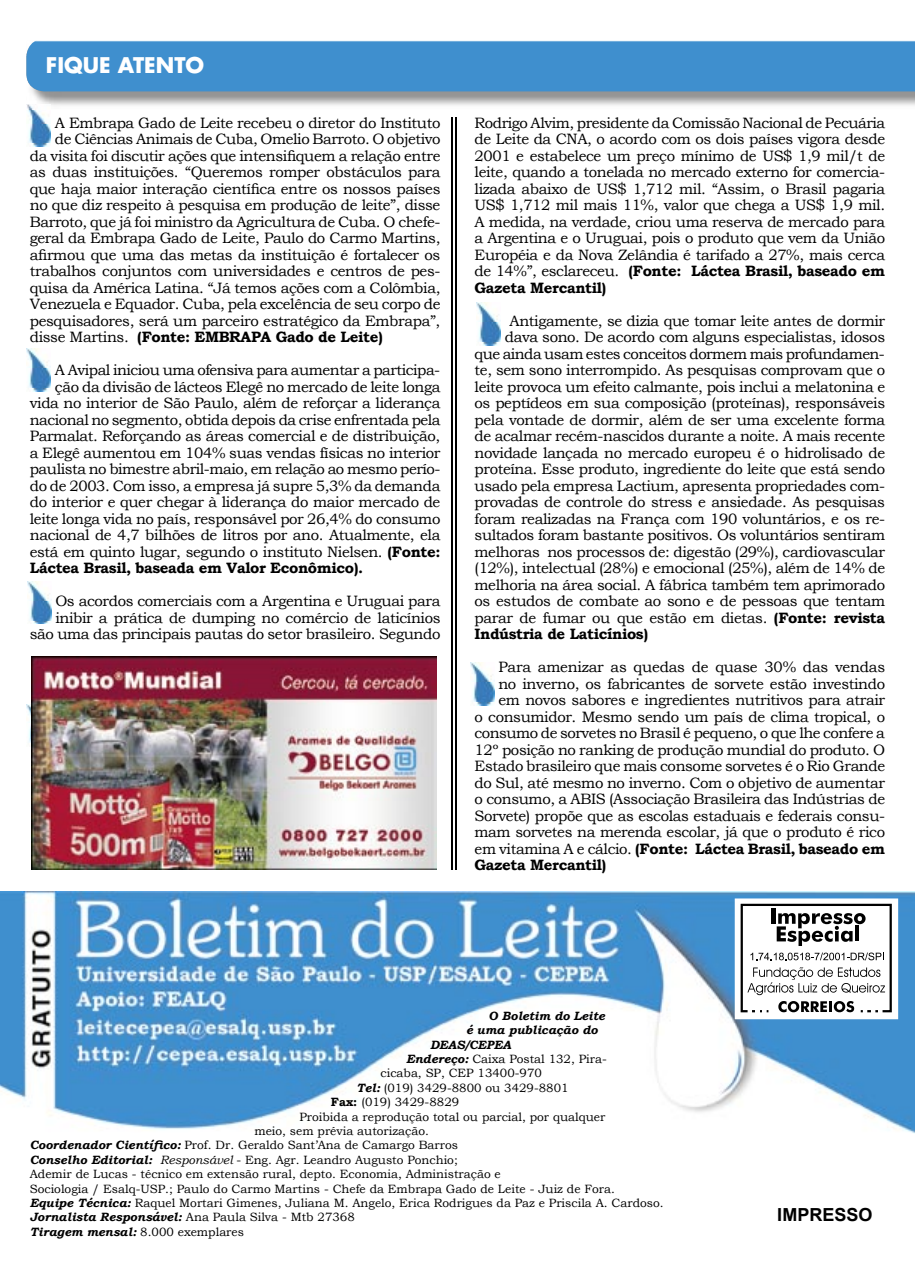
<style>
.page{position:relative;width:915px;height:1276px;background:#fff}
.page>*{position:absolute;margin:0;border:0;box-sizing:border-box;transform-origin:0 0}
.t1{font:700 21px "Futura";color:#fff}
.t2{font:700 18px "Arial";color:#000}
.t3{font:15px/16.5px "Bookman Old Style";letter-spacing:-.025em;color:#000;text-align:justify}
.t4{font:700 15px "Bookman Old Style";letter-spacing:-.025em;color:#000}
.t5{font:12px "Bookman Old Style";color:#000}
.t6{font:italic 700 12px "Bookman Old Style";color:#000}
.s1{font-weight:400}
.s2{font-weight:700}
.s3{font-weight:700;font-style:italic}
.s4{font-style:italic}
.s5{font-weight:400;font-style:normal}
</style>
<div class="page">
<img style="left:0;top:892px;width:914px;height:241px">
<svg style="left:734px;top:898px;width:163px;height:121px"></svg>
<hr style="left:451px;top:117px;width:1px;height:752px;background:#000">
<hr style="left:455px;top:117px;width:1px;height:752px;background:#000">
<img style="left:27px;top:109px;width:24px;height:38px">
<img style="left:27px;top:348px;width:24px;height:43px">
<div style="left:26px;top:40px;width:888px;height:51px;background:#3f8fce"></div>
<img style="left:27px;top:704px;width:5px;height:42px">
<img style="left:27px;top:581px;width:24px;height:43px">
<img style="left:32px;top:656px;width:404px;height:213px">
<img style="left:476px;top:303px;width:24px;height:42px">
<img style="left:470px;top:663px;width:24px;height:42px">
<h1 class="t1" style="left:46px;top:51px;width:160px">FIQUE ATENTO</h1>
<p class="t3" style="left:55px;top:114px;width:387px">A Embrapa Gado de Leite recebeu o diretor do Instituto</p>
<p class="t3" style="left:55px;top:131px;width:387px">de Ciências Animais de Cuba, Omelio Barroto. O objetivo</p>
<p class="t3" style="left:30px;top:147px;width:412px">da visita foi discutir ações que intensifiquem a relação entre</p>
<p class="t3" style="left:30px;top:164px;width:412px">as duas instituições. “Queremos romper obstáculos para</p>
<p class="t3" style="left:30px;top:180px;width:412px">que haja maior interação científica entre os nossos países</p>
<p class="t3" style="left:30px;top:197px;width:412px">no que diz respeito à pesquisa em produção de leite”, disse</p>
<p class="t3" style="left:30px;top:213px;width:412px">Barroto, que já foi ministro da Agricultura de Cuba. O chefe-</p>
<p class="t3" style="left:30px;top:230px;width:412px">geral da Embrapa Gado de Leite, Paulo do Carmo Martins,</p>
<p class="t3" style="left:30px;top:246px;width:412px">afirmou que uma das metas da instituição é fortalecer os</p>
<p class="t3" style="left:30px;top:263px;width:412px">trabalhos conjuntos com universidades e centros de pes-</p>
<p class="t3" style="left:30px;top:279px;width:412px">quisa da América Latina. “Já temos ações com a Colômbia,</p>
<p class="t3" style="left:30px;top:296px;width:412px">Venezuela e Equador. Cuba, pela excelência de seu corpo de</p>
<p class="t3" style="left:30px;top:312px;width:412px">pesquisadores, será um parceiro estratégico da Embrapa”,</p>
<p class="t4" style="left:30px;top:326px;width:354px"><span class="s1">disse Martins.</span> (Fonte: EMBRAPA Gado de Leite)</p>
<p class="t3" style="left:55px;top:362px;width:386px">A Avipal iniciou uma ofensiva para aumentar a participa-</p>
<p class="t3" style="left:55px;top:378px;width:387px">ção da divisão de lácteos Elegê no mercado de leite longa</p>
<p class="t3" style="left:30px;top:395px;width:412px">vida no interior de São Paulo, além de reforçar a liderança</p>
<p class="t3" style="left:30px;top:411px;width:412px">nacional no segmento, obtida depois da crise enfrentada pela</p>
<p class="t3" style="left:30px;top:428px;width:412px">Parmalat. Reforçando as áreas comercial e de distribuição,</p>
<p class="t3" style="left:30px;top:444px;width:412px">a Elegê aumentou em 104% suas vendas físicas no interior</p>
<p class="t3" style="left:30px;top:461px;width:412px">paulista no bimestre abril-maio, em relação ao mesmo perío-</p>
<p class="t3" style="left:30px;top:477px;width:412px">do de 2003. Com isso, a empresa já supre 5,3% da demanda</p>
<p class="t3" style="left:30px;top:494px;width:412px">do interior e quer chegar à liderança do maior mercado de</p>
<p class="t3" style="left:30px;top:510px;width:412px">leite longa vida no país, responsável por 26,4% do consumo</p>
<p class="t3" style="left:30px;top:527px;width:412px">nacional de 4,7 bilhões de litros por ano. Atualmente, ela</p>
<p class="t3" style="left:30px;top:543px;width:412px">está em quinto lugar, segundo o instituto Nielsen. <span class="s2">(Fonte:</span></p>
<p class="t4" style="left:30px;top:557px;width:335px">Láctea Brasil, baseada em Valor Econômico).</p>
<p class="t3" style="left:30px;top:593px;width:412px;text-align:right">Os acordos comerciais com a Argentina e Uruguai para inibir a prática de dumping no comércio de laticínios são uma das principais pautas do setor brasileiro. Segundo</p>
<p class="t3" style="left:474px;top:114px;width:412px">Rodrigo Alvim, presidente da Comissão Nacional de Pecuária de Leite da CNA, o acordo com os dois países vigora desde 2001 e estabelece um preço mínimo de US$ 1,9 mil/t de leite, quando a tonelada no mercado externo for comercia&shy;lizada abaixo de US$ 1,712 mil. “Assim, o Brasil pagaria US$ 1,712 mil mais 11%, valor que chega a US$ 1,9 mil.<br>A medida, na verdade, criou uma reserva de mercado para a Argentina e o Uruguai, pois o produto que vem da União Européia e da Nova Zelândia é tarifado a 27%, mais cerca de 14%”, esclareceu. <span class="s2">(Fonte: Láctea Brasil, baseado em Gazeta Mercantil)</span></p>
<p class="t3" style="left:509px;top:312px;width:377px">Antigamente, se dizia que tomar leite antes de dormir</p>
<p class="t3" style="left:504px;top:329px;width:382px">dava sono. De acordo com alguns especialistas, idosos</p>
<p class="t3" style="left:474px;top:345px;width:412px">que ainda usam estes conceitos dormem mais profundamen-</p>
<p class="t3" style="left:474px;top:362px;width:412px">te, sem sono interrompido. As pesquisas comprovam que o</p>
<p class="t3" style="left:474px;top:378px;width:412px">leite provoca um efeito calmante, pois inclui a melatonina e</p>
<p class="t3" style="left:474px;top:395px;width:412px">os peptídeos em sua composição (proteínas), responsáveis</p>
<p class="t3" style="left:474px;top:411px;width:412px">pela vontade de dormir, além de ser uma excelente forma</p>
<p class="t3" style="left:474px;top:428px;width:412px">de acalmar recém-nascidos durante a noite. A mais recente</p>
<p class="t3" style="left:474px;top:444px;width:412px">novidade lançada no mercado europeu é o hidrolisado de</p>
<p class="t3" style="left:474px;top:461px;width:412px">proteína. Esse produto, ingrediente do leite que está sendo</p>
<p class="t3" style="left:474px;top:477px;width:412px">usado pela empresa Lactium, apresenta propriedades com-</p>
<p class="t3" style="left:474px;top:494px;width:412px">provadas de controle do stress e ansiedade. As pesquisas</p>
<p class="t3" style="left:474px;top:510px;width:412px">foram realizadas na França com 190 voluntários, e os re-</p>
<p class="t3" style="left:474px;top:527px;width:412px">sultados foram bastante positivos. Os voluntários sentiram</p>
<p class="t3" style="left:474px;top:543px;width:412px">melhoras nos processos de: digestão (29%), cardiovascular</p>
<p class="t3" style="left:474px;top:560px;width:412px">(12%), intelectual (28%) e emocional (25%), além de 14% de</p>
<p class="t3" style="left:474px;top:576px;width:412px">melhoria na área social. A fábrica também tem aprimorado</p>
<p class="t3" style="left:474px;top:593px;width:412px">os estudos de combate ao sono e de pessoas que tentam</p>
<p class="t3" style="left:474px;top:609px;width:412px">parar de fumar ou que estão em dietas. <span class="s2">(Fonte: revista</span></p>
<p class="t4" style="left:474px;top:623px;width:175px">Indústria de Laticínios)</p>
<p class="t3" style="left:498px;top:659px;width:388px">Para amenizar as quedas de quase 30% das vendas</p>
<p class="t3" style="left:498px;top:675px;width:388px">no inverno, os fabricantes de sorvete estão investindo</p>
<p class="t3" style="left:498px;top:692px;width:388px">em novos sabores e ingredientes nutritivos para atrair</p>
<p class="t3" style="left:474px;top:708px;width:412px">o consumidor. Mesmo sendo um país de clima tropical, o</p>
<p class="t3" style="left:474px;top:725px;width:411px">consumo de sorvetes no Brasil é pequeno, o que lhe confere a</p>
<p class="t3" style="left:474px;top:741px;width:412px">12º posição no ranking de produção mundial do produto. O</p>
<p class="t3" style="left:474px;top:758px;width:412px">Estado brasileiro que mais consome sorvetes é o Rio Grande</p>
<p class="t3" style="left:474px;top:774px;width:412px">do Sul, até mesmo no inverno. Com o objetivo de aumentar</p>
<p class="t3" style="left:474px;top:791px;width:412px">o consumo, a ABIS (Associação Brasileira das Indústrias de</p>
<p class="t3" style="left:474px;top:807px;width:412px">Sorvete) propõe que as escolas estaduais e federais consu-</p>
<p class="t3" style="left:474px;top:824px;width:412px">mam sorvetes na merenda escolar, já que o produto é rico</p>
<p class="t4" style="left:474px;top:838px;width:412px"><span class="s1">em vitamina A e cálcio.</span> (Fonte: Láctea Brasil, baseado em</p>
<p class="t4" style="left:474px;top:854px;width:133px">Gazeta Mercantil)</p>
<p class="t6" style="left:488px;top:1007px;width:118px">O Boletim do Leite</p>
<p class="t6" style="left:466px;top:1021px;width:133px">é uma publicação do</p>
<p class="t6" style="left:430px;top:1035px;width:83px">DEAS/CEPEA</p>
<p class="t5" style="left:406px;top:1051px;width:202px"><span class="s3">Endereço:</span> Caixa Postal 132, Pira-</p>
<p class="t5" style="left:380px;top:1065px;width:163px">cicaba, SP, CEP 13400-970</p>
<p class="t5" style="left:356px;top:1080px;width:213px"><span class="s3">Tel:</span> (019) 3429-8800 ou 3429-8801</p>
<p class="t5" style="left:331px;top:1094px;width:130px"><span class="s2">Fax:</span> (019) 3429-8829</p>
<p class="t5" style="left:299px;top:1108px;width:307px">Proibida a reprodução total ou parcial, por qualquer</p>
<p class="t5" style="left:254px;top:1123px;width:176px">meio, sem prévia autorização.</p>
<p class="t5" style="left:30px;top:1137px;width:429px"><span class="s3">Coordenador Científico:</span> Prof. Dr. Geraldo Sant’Ana de Camargo Barros</p>
<p class="t5" style="left:30px;top:1152px;width:429px"><span class="s3">Conselho Editorial:</span> <span class="s4">Responsável</span> - Eng. Agr. Leandro Augusto Ponchio;</p>
<p class="t5" style="left:30px;top:1166px;width:472px">Ademir de Lucas - técnico em extensão rural, depto. Economia, Administração e</p>
<p class="t5" style="left:30px;top:1180px;width:586px">Sociologia / Esalq-USP.; Paulo do Carmo Martins - Chefe da Embrapa Gado de Leite - Juiz de Fora.</p>
<p class="t5" style="left:30px;top:1195px;width:635px"><span class="s3">Equipe Técnica:</span> Raquel Mortari Gimenes, Juliana M. Angelo, Erica Rodrigues da Paz e Priscila A. Cardoso.</p>
<p class="t6" style="left:30px;top:1208px;width:326px">Jornalista Responsável: <span class="s5">Ana Paula Silva - Mtb 27368</span></p>
<p class="t5" style="left:30px;top:1224px;width:216px"><span class="s3">Tiragem mensal:</span> 8.000 exemplares</p>
<p class="t2" style="left:777px;top:1203px;width:97px">IMPRESSO</p>
</div>
